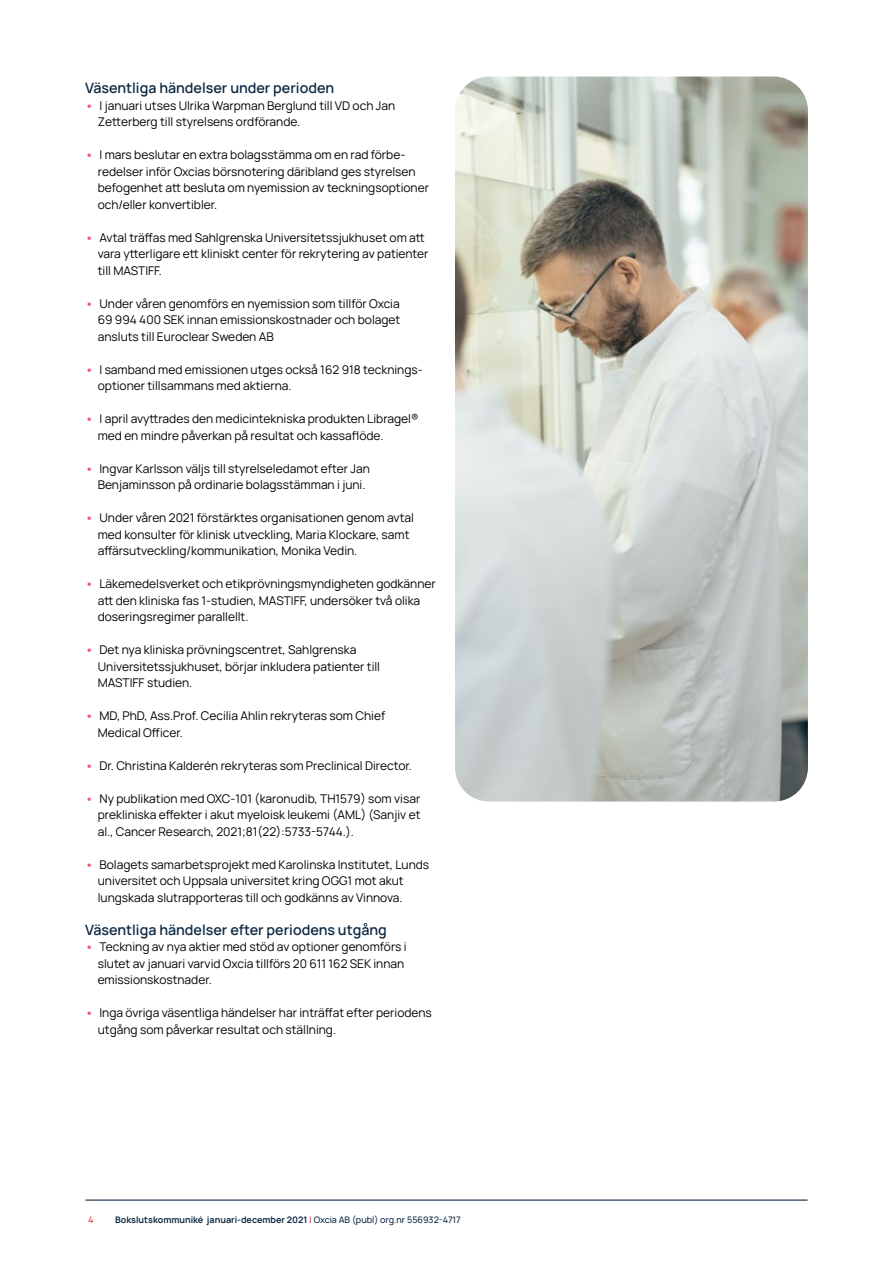
<style>
.page{position:relative;width:893px;height:1263px;background:#fff}
.page>*{position:absolute;margin:0;border:0;box-sizing:border-box;transform-origin:0 0}
.t1{font:600 14.25px "Manrope";color:#0f2b44}
.t2{font:12px/16.5px "Manrope";color:#000}
.t3{font:700 9px "Manrope";color:#0f2b44}
.t4{font:700 9px "Manrope";color:#ed5a6c}
.s1{font-weight:700;color:#ed5a6c}
.s2{color:#ed5a6c}
.s3{font-weight:500}
</style>
<div class="page">
<hr style="left:86px;top:1199px;width:721px;height:2px;background:#0f2b44">
<img style="left:455px;top:77px;width:353px;height:724px">
<h3 class="t1" style="left:85px;top:78px;width:251px">Väsentliga händelser under perioden</h3>
<p class="t2" style="left:98px;top:96px;width:299px;text-indent:-13px"><span class="s1">•</span> I januari utses Ulrika Warpman Berglund till VD och Jan<br>Zetterberg till styrelsens ordförande.</p>
<p class="t2" style="left:98px;top:146px;width:333px;text-indent:-13px"><span class="s1">•</span> I mars beslutar en extra bolagsstämma om en rad förbe&shy;redelser inför Oxcias börsnotering däribland ges styrelsen befogenhet att besluta om nyemission av teckningsoptioner och/eller konvertibler.</p>
<p class="t2" style="left:98px;top:228px;width:332px;text-indent:-13px"><span class="s1">•</span> Avtal träffas med Sahlgrenska Universitetssjukhuset om att vara ytterligare ett kliniskt center för rekrytering av patienter till MASTIFF.</p>
<p class="t2" style="left:98px;top:294px;width:304px;text-align:justify;text-indent:-13px"><span class="s1">•</span> Under våren genomförs en nyemission som tillför Oxcia 69 994 400 SEK innan emissionskostnader och bolaget ansluts till Euroclear Sweden AB</p>
<p class="t2" style="left:98px;top:360px;width:325px;text-indent:-13px"><span class="s1">•</span> I samband med emissionen utges också 162 918 tecknings&shy;optioner tillsammans med aktierna.</p>
<p class="t2" style="left:98px;top:410px;width:322px;text-indent:-13px"><span class="s1">•</span> I april avyttrades den medicintekniska produkten Libragel® med en mindre påverkan på resultat och kassaflöde.</p>
<p class="t2" style="left:98px;top:459px;width:274px;text-indent:-13px"><span class="s1">•</span> Ingvar Karlsson väljs till styrelseledamot efter Jan<br>Benjaminsson på ordinarie bolagsstämman i juni.</p>
<p class="t2" style="left:98px;top:509px;width:318px;text-indent:-13px"><span class="s1">•</span> Under våren 2021 förstärktes organisationen genom avtal med konsulter för klinisk utveckling, Maria Klockare, samt affärsutveckling/kommunikation, Monika Vedin.</p>
<p class="t2" style="left:98px;top:575px;width:340px;text-indent:-13px"><span class="s1">•</span> Läkemedelsverket och etikprövningsmyndigheten godkänner att den kliniska fas 1-studien, MASTIFF, undersöker två olika doseringsregimer parallellt.</p>
<p class="t2" style="left:98px;top:641px;width:284px;text-indent:-13px"><span class="s1">•</span> Det nya kliniska prövningscentret, Sahlgrenska<br>Universitetssjukhuset, börjar inkludera patienter till<br>MASTIFF studien.</p>
<p class="t2" style="left:98px;top:707px;width:289px;text-indent:-13px"><span class="s1">•</span> MD, PhD, Ass.Prof. Cecilia Ahlin rekryteras som Chief<br>Medical Officer.</p>
<p class="t2" style="left:85px;top:756px;width:328px"><span class="s1">•</span> Dr. Christina Kalderén rekryteras som Preclinical Director.</p>
<p class="t2" style="left:98px;top:789px;width:324px;text-align:justify;text-indent:-13px"><span class="s1">•</span> Ny publikation med OXC-101 (karonudib, TH1579) som visar prekliniska effekter i akut myeloisk leukemi (AML) (Sanjiv et al., Cancer Research, 2021;81(22):5733-5744.).</p>
<p class="t2" style="left:98px;top:855px;width:333px;text-indent:-13px"><span class="s1">•</span> Bolagets samarbetsprojekt med Karolinska Institutet, Lunds universitet och Uppsala universitet kring OGG1 mot akut lungskada slutrapporteras till och godkänns av Vinnova.</p>
<h3 class="t1" style="left:85px;top:919px;width:303px">Väsentliga händelser efter periodens utgång</h3>
<p class="t2" style="left:98px;top:938px;width:310px;text-indent:-13px"><span class="s1">•</span> Teckning av nya aktier med stöd av optioner genomförs i slutet av januari varvid Oxcia tillförs 20 611 162 SEK innan emissionskostnader.</p>
<p class="t2" style="left:98px;top:1004px;width:336px;text-indent:-13px"><span class="s1">•</span> Inga övriga väsentliga händelser har inträffat efter periodens utgång som påverkar resultat och ställning.</p>
<p class="t4" style="left:88px;top:1213px;width:7px">4</p>
<p class="t3" style="left:115px;top:1213px;width:347px">Bokslutskommuniké januari-december 2021 <span class="s2">|</span> <span class="s3">Oxcia AB (publ) org.nr 556932-4717</span></p>
</div>
